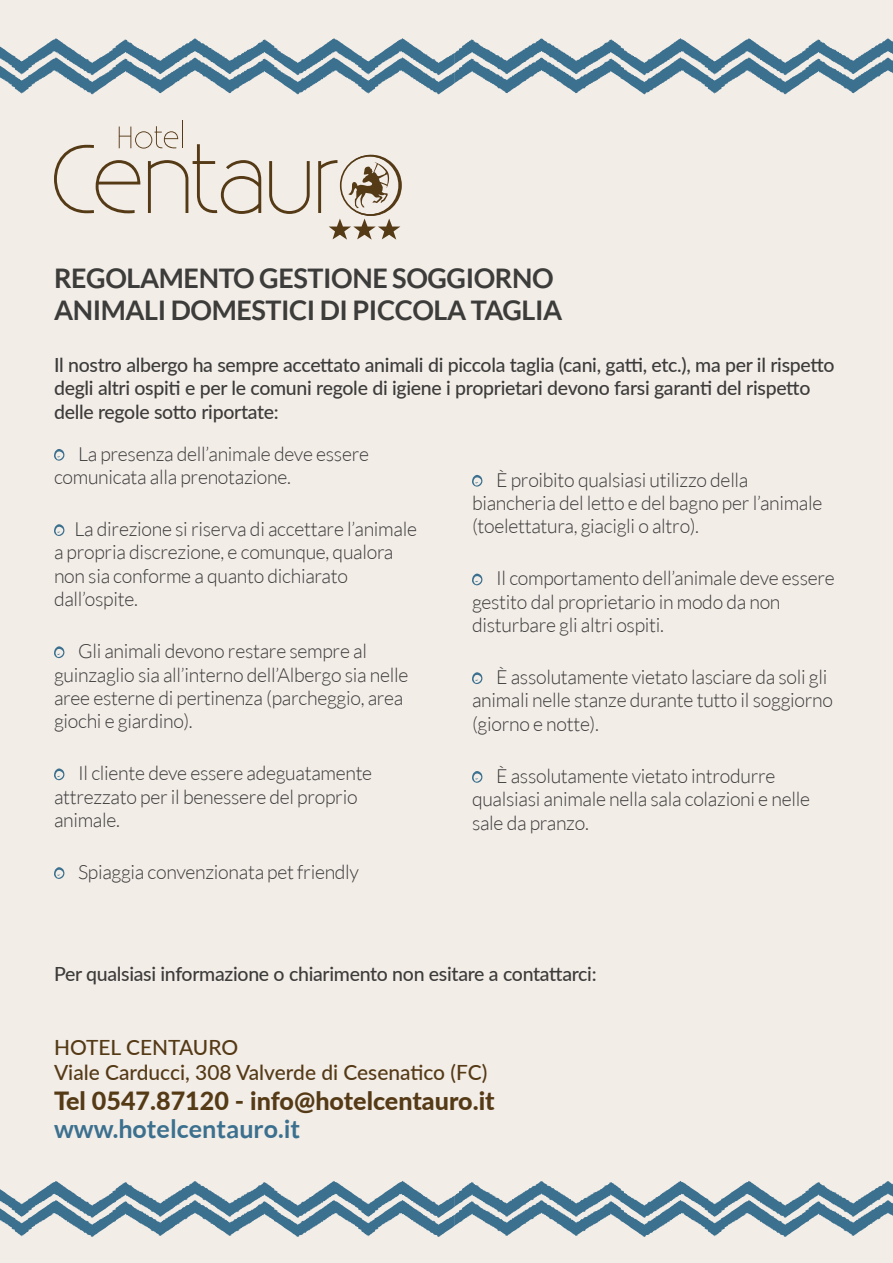
<style>
.page{position:relative;width:893px;height:1263px;background:#f3ede8}
.page>*{position:absolute;margin:0;border:0;box-sizing:border-box;transform-origin:0 0}
.t1{font:700 27px/32.4px "Lato";letter-spacing:-.015em;color:#3c3c3b}
.t2{font:800 25.05px "Lato";color:#553a16}
.t3{font:700 25.05px "Lato";color:#3b708e}
.t4{font:500 20.85px/25px "Lato";color:#553a16}
.t5{font:300 19.5px/23.4px "Lato";letter-spacing:-.015em;color:#3c3c3b}
.t6{font:500 19.5px/23.4px "Lato";letter-spacing:-.015em;color:#3c3c3b}
</style>
<div class="page">
<svg style="left:54px;top:449px;width:11px;height:12px"></svg>
<svg style="left:54px;top:524px;width:11px;height:12px"></svg>
<svg style="left:54px;top:646px;width:11px;height:13px"></svg>
<svg style="left:54px;top:768px;width:11px;height:13px"></svg>
<svg style="left:54px;top:867px;width:11px;height:12px"></svg>
<svg style="left:472px;top:475px;width:11px;height:12px"></svg>
<svg style="left:472px;top:573px;width:11px;height:13px"></svg>
<svg style="left:472px;top:672px;width:11px;height:12px"></svg>
<svg style="left:472px;top:771px;width:11px;height:12px"></svg>
<svg style="left:0;top:1181px;width:893px;height:56px"></svg>
<svg style="left:0;top:38px;width:893px;height:56px"></svg>
<svg style="left:54px;top:121px;width:207px;height:93px"></svg>
<svg style="left:269px;top:161px;width:41px;height:53px"></svg>
<svg style="left:318px;top:155px;width:84px;height:85px"></svg>
<h1 class="t1" style="left:54px;top:261px;width:510px">REGOLAMENTO GESTIONE SOGGIORNO<br>ANIMALI DOMESTICI DI PICCOLA TAGLIA</h1>
<p class="t6" style="left:54px;top:352px;width:782px">Il nostro albergo ha sempre accettato animali di piccola taglia (cani, gatti, etc.), ma per il rispetto degli altri ospiti e per le comuni regole di igiene i proprietari devono farsi garanti del rispetto delle regole sotto riportate:</p>
<p class="t5" style="left:54px;top:442px;width:317px;text-indent:24px">La presenza dell’animale deve essere comunicata alla prenotazione.</p>
<p class="t5" style="left:54px;top:517px;width:364px;text-indent:21px">La direzione si riserva di accettare l’animale a propria discrezione, e comunque, qualora non sia conforme a quanto dichiarato dall’ospite.</p>
<p class="t5" style="left:54px;top:639px;width:356px;text-indent:24px">Gli animali devono restare sempre al guinzaglio sia all’interno dell’Albergo sia nelle aree esterne di pertinenza (parcheggio, area giochi e giardino).</p>
<p class="t5" style="left:54px;top:762px;width:320px;text-indent:24px">Il cliente deve essere adeguatamente attrezzato per il benessere del proprio animale.</p>
<p class="t5" style="left:78px;top:860px;width:283px">Spiaggia convenzionata pet friendly</p>
<p class="t5" style="left:472px;top:468px;width:352px;text-indent:24px">È proibito qualsiasi utilizzo della biancheria del letto e del bagno per l’animale (toelettatura, giacigli o altro).</p>
<p class="t5" style="left:472px;top:567px;width:364px;text-indent:24px">Il comportamento dell’animale deve essere gestito dal proprietario in modo da non disturbare gli altri ospiti.</p>
<p class="t5" style="left:472px;top:665px;width:363px;text-indent:24px">È assolutamente vietato lasciare da soli gli animali nelle stanze durante tutto il soggiorno (giorno e notte).</p>
<p class="t5" style="left:472px;top:764px;width:339px;text-indent:24px">È assolutamente vietato introdurre qualsiasi animale nella sala colazioni e nelle sale da pranzo.</p>
<p class="t6" style="left:54px;top:961px;width:544px">Per qualsiasi informazione o chiarimento non esitare a contattarci:</p>
<p class="t4" style="left:54px;top:1034px;width:435px">HOTEL CENTAURO<br>Viale Carducci, 308 Valverde di Cesenatico (FC)</p>
<p class="t2" style="left:54px;top:1082px;width:442px">Tel 0547.87120 - info@hotelcentauro.it</p>
<p class="t3" style="left:54px;top:1114px;width:248px">www.hotelcentauro.it</p>
</div>
